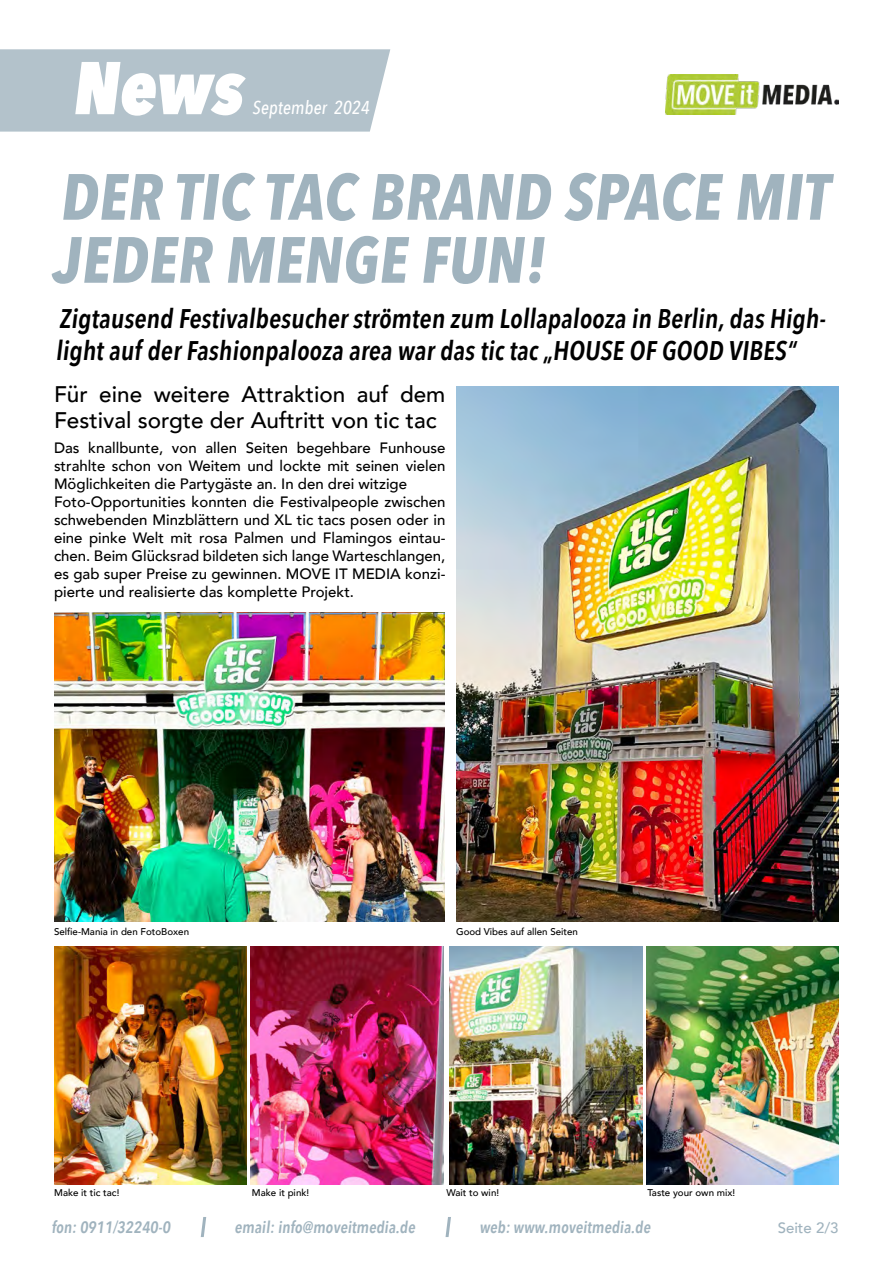
<style>
.page{position:relative;width:893px;height:1263px;background:#fff}
.page>*{position:absolute;margin:0;border:0;box-sizing:border-box;transform-origin:0 0}
.t1{font:800 73.8px "Avenir Next Condensed";color:#fff}
.t2{font:700 64.5px/63px "Avenir Next Condensed";color:#a0b3be}
.t3{font:600 26.85px/32.2px "Avenir Next Condensed";color:#000}
.t4{font:500 22.5px/25.5px "Avenir";color:#000}
.t5{font:500 18.6px "Avenir Next Condensed";color:#fff}
.t6{font:600 16.5px "Avenir Next Condensed";color:#a0b3be}
.t7{font:500 15px/18px "Avenir";color:#000}
.t8{font:500 15px "Avenir";color:#a0b3be}
.t9{font:500 9.75px "Avenir";color:#000}
</style>
<div class="page">
<img style="left:456px;top:387px;width:383px;height:534px">
<img style="left:54px;top:612px;width:390px;height:309px">
<img style="left:54px;top:946px;width:193px;height:238px">
<img style="left:251px;top:946px;width:192px;height:238px">
<img style="left:449px;top:946px;width:193px;height:238px">
<img style="left:646px;top:946px;width:193px;height:238px">
<div style="left:0;top:49px;width:390px;height:83px;background:#b3c2cb"></div>
<svg style="left:200px;top:1217px;width:7px;height:20px"></svg>
<svg style="left:445px;top:1217px;width:6px;height:20px"></svg>
<img style="left:665px;top:75px;width:174px;height:40px">
<h1 class="t1" style="left:71px;top:42px;width:183px">News</h1>
<p class="t5" style="left:252px;top:96px;width:122px">September 2024</p>
<h2 class="t2" style="left:51px;top:165px;width:788px">DER TIC TAC BRAND SPACE MIT<br>JEDER MENGE FUN!</h2>
<h3 class="t3" style="left:55px;top:302px;width:777px">Zigtausend Festivalbesucherströmten zum Lollapalooza in Berlin,dasHigh&shy;lightaufderFashionpalooza area wardastictac„HOUSE OF GOOD VIBES“</h3>
<h3 class="t4" style="left:54px;top:380px;width:393px">Für eine weitere Attraktion auf dem<br>Festival sorgte der Auftritt von tic tac</h3>
<p class="t7" style="left:54px;top:438px;width:393px">Das knallbunte, von allen Seiten begehbare Funhouse strahlte schon von Weitem und lockte mit seinen vielen Möglichkeiten die Partygäste an. In den drei witzige Foto-Opportunities konnten die Festivalpeople zwischen schwebenden Minzblättern und XL tic tacs posen oder in eine pinke Welt mit rosa Palmen und Flamingos eintau&shy;chen. Beim Glücksrad bildeten sich lange Warteschlangen, es gab super Preise zu gewinnen. MOVE IT MEDIA konzi&shy;pierte und realisierte das komplette Projekt.</p>
<p class="t9" style="left:54px;top:923px;width:137px">Selfie-Mania in den FotoBoxen</p>
<p class="t9" style="left:456px;top:923px;width:123px">Good Vibes auf allen Seiten</p>
<p class="t9" style="left:54px;top:1184px;width:67px">Make it tic tac!</p>
<p class="t9" style="left:252px;top:1184px;width:59px">Make it pink!</p>
<p class="t9" style="left:446px;top:1184px;width:54px">Wait to win!</p>
<p class="t9" style="left:647px;top:1184px;width:89px">Taste your own mix!</p>
<p class="t6" style="left:51px;top:1213px;width:124px">fon:0911/32240-0</p>
<p class="t8" style="left:778px;top:1215px;width:62px">Seite 2/3</p>
<p class="t6" style="left:235px;top:1213px;width:185px">email:info@moveitmedia.de</p>
<p class="t6" style="left:479px;top:1213px;width:176px">web:www.moveitmedia.de</p>
</div>
